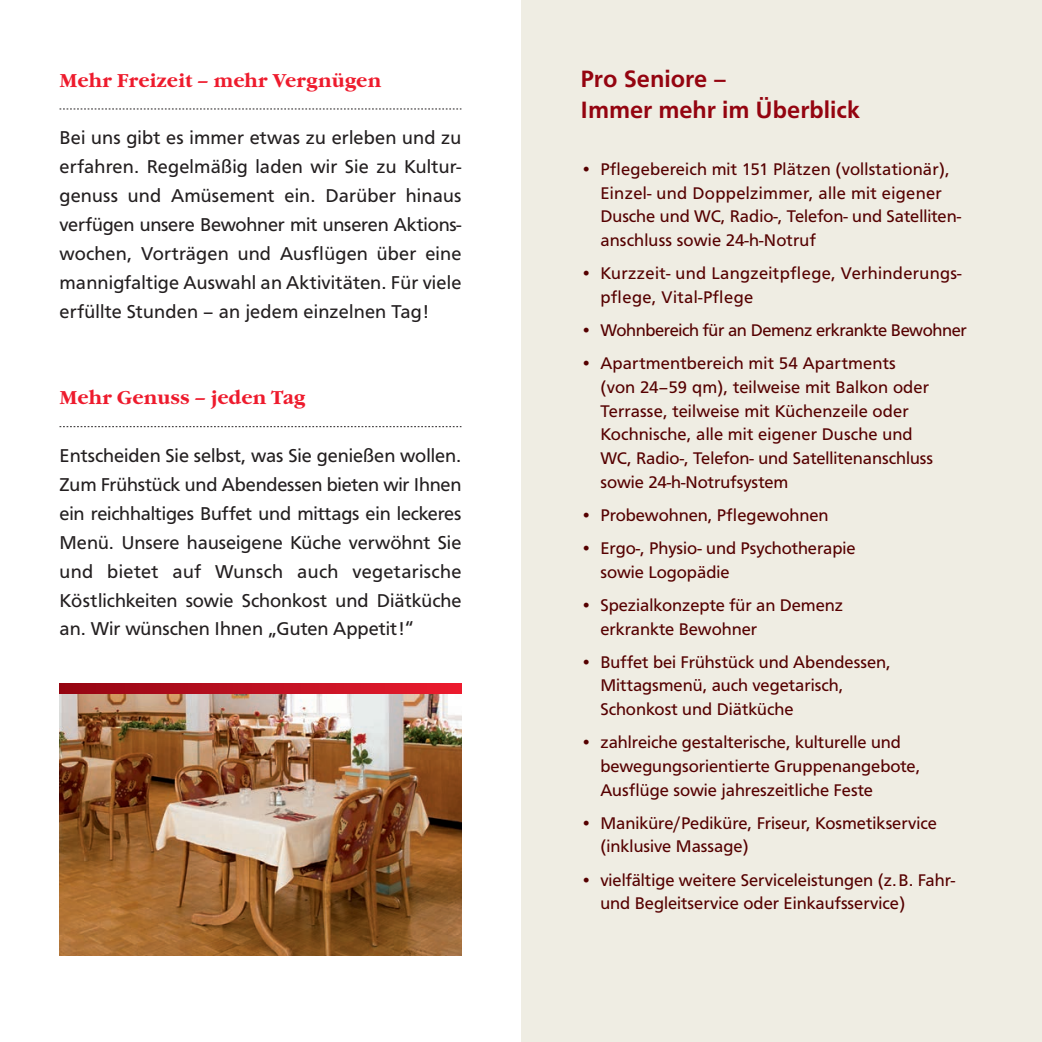
<style>
.page{position:relative;width:1042px;height:1042px;background:#fff}
.page>*{position:absolute;margin:0;border:0;box-sizing:border-box;transform-origin:0 0}
.t1{font:500 24.5px/31.5px "F015 T";color:#940410}
.t2{font:19.25px/28.9px "F015 T";color:#231f20;text-align:justify}
.t3{font:700 19.25px "Garamond Itc T";color:#ee1b2d}
.t4{font:17.5px/23.6px "F015 T";color:#500}
.t5{font:17.5px/23.6px "F015 T";letter-spacing:.02em;color:#500}
.t6{font:17.5px "F015 T";letter-spacing:-.02em;color:#500}
</style>
<div class="page">
<img style="left:60px;top:693px;width:401px;height:262px">
<div style="left:521px;top:0;width:521px;height:1042px;background:#efede3"></div>
<svg style="left:60px;top:109px;width:401px;height:1px"></svg>
<svg style="left:60px;top:426px;width:401px;height:1px"></svg>
<svg style="left:60px;top:683px;width:401px;height:10px;background:#be1021"></svg>
<p class="t3" style="left:60px;top:69px;width:323px">Mehr Freizeit – mehr Vergnügen</p>
<p class="t2" style="left:60px;top:124px;width:403px">Bei uns gibt es immer etwas zu erleben und zu erfahren. Regelmäßig laden wir Sie zu Kultur&shy;genuss und Amüsement ein. Darüber hinaus verfügen unsere Bewohner mit unseren Aktions&shy;wochen, Vorträgen und Ausflügen über eine mannigfaltige Auswahl an Aktivitäten. Für viele erfüllte Stunden – an jedem einzelnen Tag!</p>
<p class="t3" style="left:60px;top:387px;width:247px">Mehr Genuss – jeden Tag</p>
<p class="t2" style="left:60px;top:441px;width:403px">Entscheiden Sie selbst, was Sie genießen wollen.<br>Zum Frühstück und Abendessen bieten wir Ihnen ein reichhaltiges Buffet und mittags ein leckeres Menü. Unsere hauseigene Küche verwöhnt Sie und bietet auf Wunsch auch vegetarische Köstlichkeiten sowie Schonkost und Diätküche an. Wir wünschen Ihnen „Guten Appetit!“</p>
<h1 class="t1" style="left:580px;top:63px;width:281px">Pro Seniore –<br>Immer mehr im Überblick</h1>
<p class="t4" style="left:600px;top:157px;width:362px;text-indent:-20px">• Pflegebereich mit 151 Plätzen (vollstationär), Einzel- und Doppelzimmer, alle mit eigener Dusche und WC, Radio-, Telefon- und Satelliten&shy;anschluss sowie 24-h-Notruf</p>
<p class="t5" style="left:600px;top:262px;width:363px;text-indent:-20px">• Kurzzeit- und Langzeitpflege, Verhinderungs&shy;pflege, Vital-Pflege</p>
<p class="t6" style="left:580px;top:320px;width:388px">• Wohnbereich für an Demenz erkrankte Bewohner</p>
<p class="t4" style="left:600px;top:352px;width:334px;text-indent:-20px">• Apartmentbereich mit 54 Apartments (von 24–59 qm), teilweise mit Balkon oder Terrasse, teilweise mit Küchenzeile oder Kochnische, alle mit eigener Dusche und WC, Radio-, Telefon- und Satellitenanschluss sowie 24-h-Notrufsystem</p>
<p class="t4" style="left:580px;top:503px;width:250px">• Probewohnen, Pflegewohnen</p>
<p class="t4" style="left:600px;top:536px;width:257px;text-indent:-20px">• Ergo-, Physio- und Psychotherapie sowie Logopädie</p>
<p class="t4" style="left:600px;top:593px;width:244px;text-indent:-20px">• Spezialkonzepte für an Demenz erkrankte Bewohner</p>
<p class="t4" style="left:600px;top:650px;width:292px;text-indent:-20px">• Buffet bei Frühstück und Abendessen,<br>Mittagsmenü, auch vegetarisch,<br>Schonkost und Diätküche</p>
<p class="t4" style="left:600px;top:731px;width:321px;text-indent:-20px">• zahlreiche gestalterische, kulturelle und bewegungsorientierte Gruppenangebote,<br>Ausflüge sowie jahreszeitliche Feste</p>
<p class="t4" style="left:600px;top:811px;width:338px;text-indent:-20px">• Maniküre/Pediküre, Friseur, Kosmetikservice (inklusive Massage)</p>
<p class="t4" style="left:600px;top:868px;width:356px;text-indent:-20px">• vielfältige weitere Serviceleistungen (z.B. Fahr&shy;und Begleitservice oder Einkaufsservice)</p>
</div>
